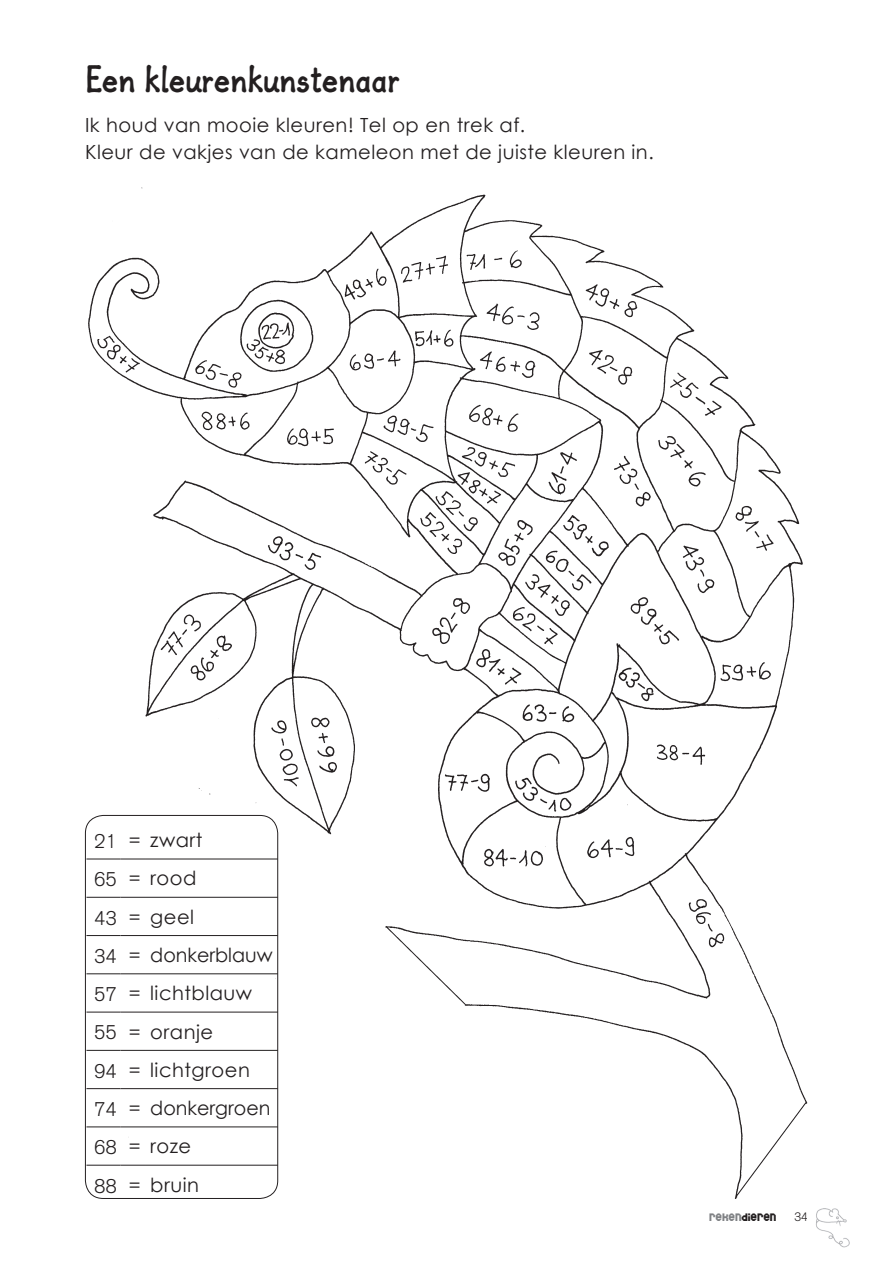
<style>
.page{position:relative;width:893px;height:1263px;background:#fff}
.page>*{position:absolute;margin:0;border:0;box-sizing:border-box;transform-origin:0 0}
.t1{font:700 36px "Wilhey Drei";color:#231f20;scale:.9 1}
.t2{font:19.5px/38.2px "Century Gothic";letter-spacing:.025em;color:#231f20}
.t3{font:300 12px "Akzidenz Grotesk";color:#231f20}
.t4{font:10.5px "World Three";letter-spacing:-.01em;color:#231f20}
.s1{font-family:"Akzidenz Grotesk";font-weight:300}
.s2{color:#808285}
</style>
<div class="page">
<img style="left:816px;top:1208px;width:34px;height:40px">
<img style="left:84px;top:187px;width:724px;height:1012px">
<div style="left:85px;top:815px;width:193px;height:384px;border:1px solid #231f20;border-radius:18px"></div>
<hr style="left:86px;top:859px;width:34px;height:1px;background:#231f20">
<svg style="left:120px;top:859px;width:26px;height:1px"></svg>
<hr style="left:146px;top:859px;width:132px;height:1px;background:#231f20">
<hr style="left:86px;top:897px;width:34px;height:1px;background:#231f20">
<svg style="left:120px;top:897px;width:26px;height:1px"></svg>
<hr style="left:146px;top:897px;width:132px;height:1px;background:#231f20">
<hr style="left:86px;top:935px;width:34px;height:1px;background:#231f20">
<svg style="left:120px;top:935px;width:26px;height:1px"></svg>
<hr style="left:146px;top:935px;width:132px;height:1px;background:#231f20">
<hr style="left:86px;top:973px;width:34px;height:1px;background:#231f20">
<svg style="left:120px;top:973px;width:26px;height:1px"></svg>
<hr style="left:146px;top:973px;width:132px;height:1px;background:#231f20">
<hr style="left:86px;top:1012px;width:34px;height:1px;background:#231f20">
<svg style="left:120px;top:1012px;width:26px;height:1px"></svg>
<hr style="left:146px;top:1012px;width:132px;height:1px;background:#231f20">
<hr style="left:86px;top:1050px;width:34px;height:1px;background:#231f20">
<svg style="left:120px;top:1050px;width:26px;height:1px"></svg>
<hr style="left:146px;top:1050px;width:132px;height:1px;background:#231f20">
<hr style="left:86px;top:1088px;width:34px;height:1px;background:#231f20">
<svg style="left:120px;top:1088px;width:26px;height:1px"></svg>
<hr style="left:146px;top:1088px;width:132px;height:1px;background:#231f20">
<hr style="left:86px;top:1126px;width:34px;height:1px;background:#231f20">
<svg style="left:120px;top:1126px;width:26px;height:1px"></svg>
<hr style="left:146px;top:1126px;width:132px;height:1px;background:#231f20">
<hr style="left:86px;top:1165px;width:34px;height:1px;background:#231f20">
<svg style="left:120px;top:1165px;width:26px;height:1px"></svg>
<hr style="left:146px;top:1165px;width:132px;height:1px;background:#231f20">
<h1 class="t1" style="left:85px;top:50px;width:351px">Een kleurenkunstenaar</h1>
<p class="t2" style="left:85px;top:111px;width:570px;line-height:27px">Ik houd van mooie kleuren! Tel op en trek af.<br>Kleur de vakjes van de kameleon met de juiste kleuren in.</p>
<p class="t2" style="left:95px;top:821px;width:180px"><span class="s1">21</span> = zwart<br><span class="s1">65</span> = rood<br><span class="s1">43</span> = geel<br><span class="s1">34</span> = donkerblauw<br><span class="s1">57</span> = lichtblauw<br><span class="s1">55</span> = oranje<br><span class="s1">94</span> = lichtgroen<br><span class="s1">74</span> = donkergroen<br><span class="s1">68</span> = roze<br><span class="s1">88</span> = bruin</p>
<p class="t4" style="left:709px;top:1211px;width:69px"><span class="s2">REKEN</span>DIEREN</p>
<p class="t3" style="left:795px;top:1210px;width:15px">34</p>
</div>
